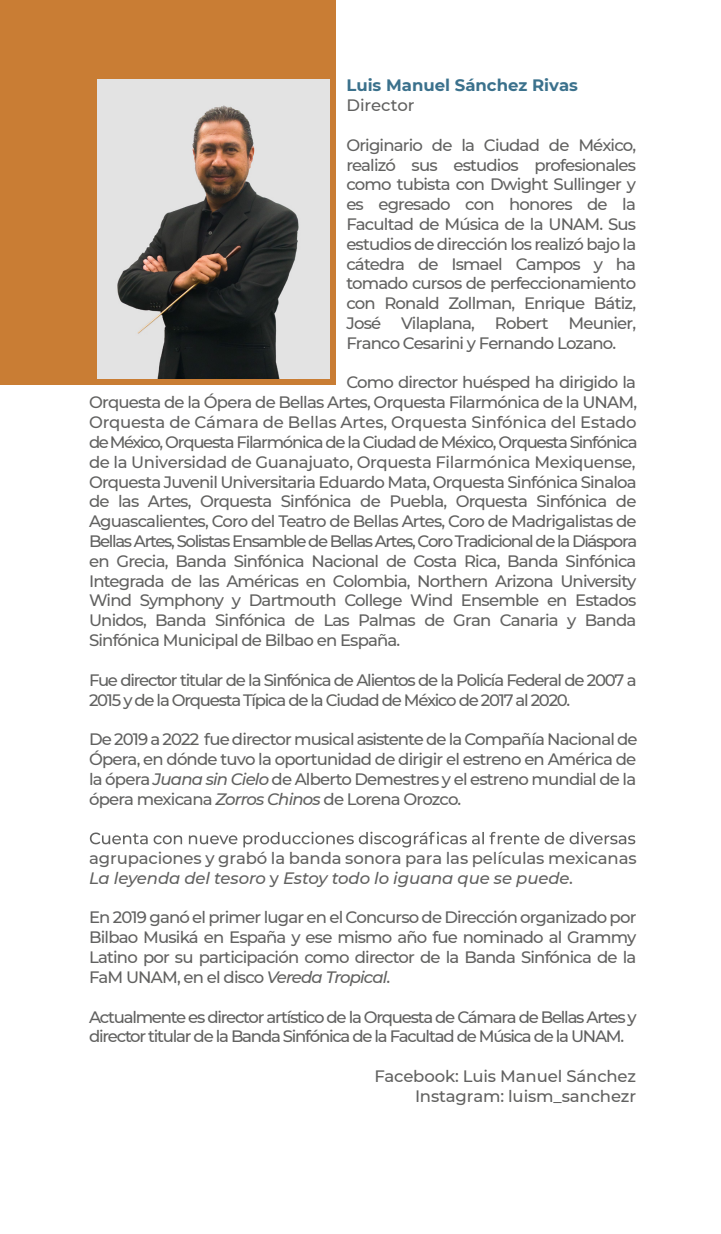
<style>
.page{position:relative;width:721px;height:1234px;background:#fff}
.page>*{position:absolute;margin:0;border:0;box-sizing:border-box;transform-origin:0 0}
.t1{font:500 16.5px/19.8px "Montserrat";letter-spacing:-.06em;color:#616160;text-align:justify}
.t2{font:500 16.5px/19.8px "Montserrat";letter-spacing:-.01em;color:#616160}
.t3{font:500 16.5px "Montserrat";letter-spacing:-.08em;color:#616160}
.t4{font:700 16.5px "Montserrat";color:#3b718c}
.t5{font:500 16.5px "Montserrat";color:#616160}
.s1{font-style:italic}
</style>
<div class="page">
<div style="left:0;top:0;width:335px;height:384px;background:#c97d34"></div>
<img style="left:98px;top:79px;width:232px;height:299px">
<svg style="left:90px;top:831px;width:545px;height:16px"></svg>
<p class="t4" style="left:346px;top:73px;width:233px">Luis Manuel Sánchez Rivas</p>
<p class="t5" style="left:346px;top:94px;width:70px">Director</p>
<p class="t1" style="left:346px;top:134px;width:291px">Originario de la Ciudad de México, realizó sus estudios profesionales como tubista con Dwight Sullinger y es egresado con honores de la Facultad de Música de la UNAM. Sus estudios de dirección los realizó bajo la cátedra de Ismael Campos y ha tomado cursos de perfeccionamiento con Ronald Zollman, Enrique Bátiz, José Vilaplana, Robert Meunier, Franco Cesarini y Fernando Lozano.</p>
<p class="t1" style="left:89px;top:372px;width:550px;text-indent:257px">Como director huésped ha dirigido la Orquesta de la Ópera de Bellas Artes, Orquesta Filarmónica de la UNAM, Orquesta de Cámara de Bellas Artes, Orquesta Sinfónica del Estado de México, Orquesta Filarmónica de la Ciudad de México, Orquesta Sinfónica de la Universidad de Guanajuato, Orquesta Filarmónica Mexiquense, Orquesta Juvenil Universitaria Eduardo Mata, Orquesta Sinfónica Sinaloa de las Artes, Orquesta Sinfónica de Puebla, Orquesta Sinfónica de Aguascalientes, Coro del Teatro de Bellas Artes, Coro de Madrigalistas de</p>
<p class="t1" style="left:89px;top:550px;width:549px">en Grecia, Banda Sinfónica Nacional de Costa Rica, Banda Sinfónica Integrada de las Américas en Colombia, Northern Arizona University Wind Symphony y Dartmouth College Wind Ensemble en Estados Unidos, Banda Sinfónica de Las Palmas de Gran Canaria y Banda Sinfónica Municipal de Bilbao en España.</p>
<p class="t1" style="left:89px;top:669px;width:549px">Fue director titular de la Sinfónica de Alientos de la Policía Federal de 2007 a<br>2015 y de la Orquesta Típica de la Ciudad de México de 2017 al 2020.</p>
<p class="t1" style="left:89px;top:728px;width:550px">De 2019 a 2022 fue director musical asistente de la Compañía Nacional de Ópera, en dónde tuvo la oportunidad de dirigir el estreno en América de la ópera <span class="s1">Juana sin Cielo</span> de Alberto Demestres y el estreno mundial de la ópera mexicana <span class="s1">Zorros Chinos</span> de Lorena Orozco.</p>
<p class="t3" style="left:89px;top:529px;width:550px">Bellas Artes, Solistas Ensamble de Bellas Artes, Coro Tradicional de la Diáspora</p>
<p class="t2" style="left:89px;top:847px;width:549px">agrupaciones y grabó la banda sonora para las películas mexicanas<br><span class="s1">La leyenda del tesoro</span> y <span class="s1">Estoy todo lo iguana que se puede</span>.</p>
<p class="t1" style="left:89px;top:906px;width:549px">En 2019 ganó el primer lugar en el Concurso de Dirección organizado por Bilbao Musiká en España y ese mismo año fue nominado al Grammy Latino por su participación como director de la Banda Sinfónica de la FaM UNAM, en el disco <span class="s1">Vereda Tropical</span>.</p>
<p class="t1" style="left:89px;top:1005px;width:549px">Actualmente es director artístico de la Orquesta de Cámara de Bellas Artes y director titular de la Banda Sinfónica de la Facultad de Música de la UNAM.</p>
<p class="t2" style="left:374px;top:1065px;width:263px;text-align:right">Facebook: Luis Manuel Sánchez<br>Instagram: luism_sanchezr</p>
</div>
